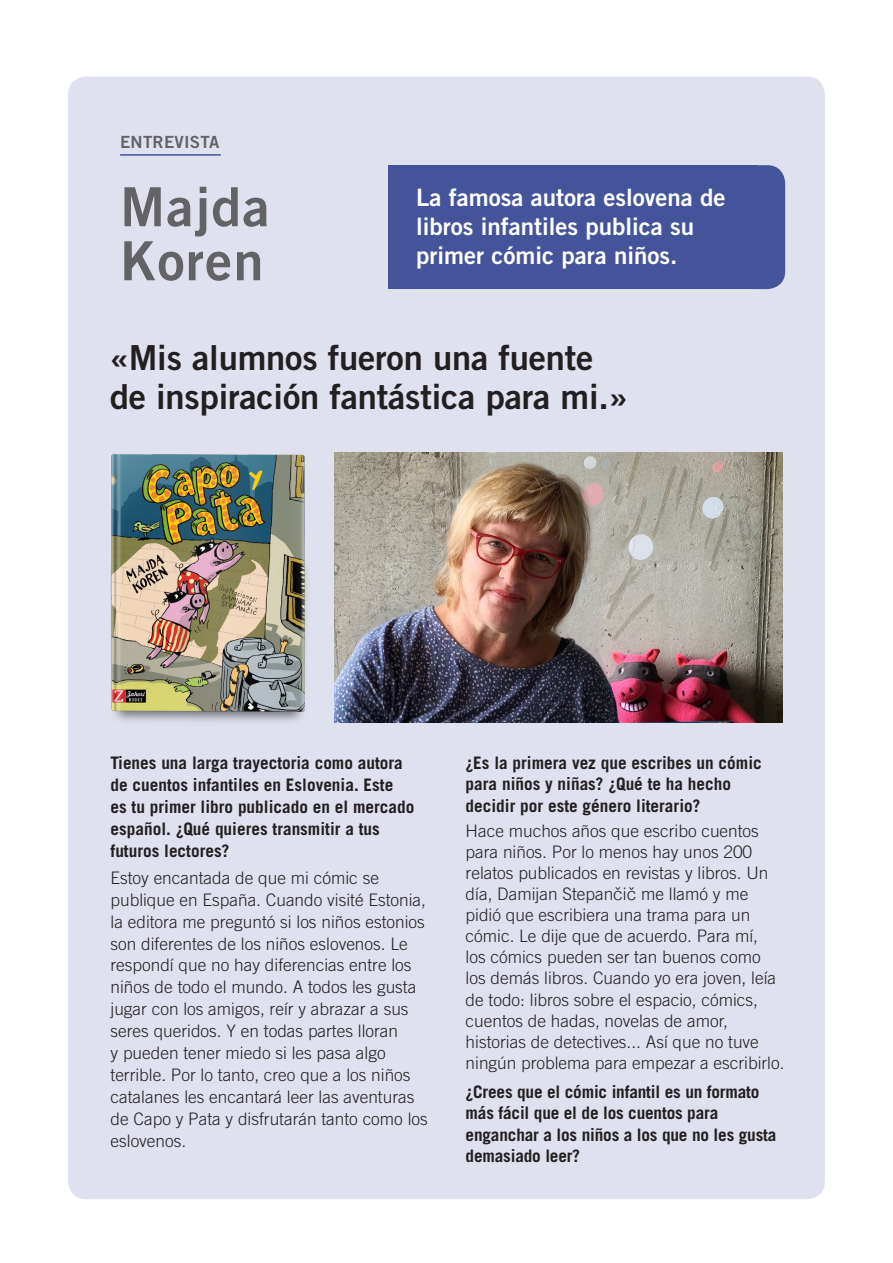
<style>
.page{position:relative;width:893px;height:1263px;background:#fff}
.page>*{position:absolute;margin:0;border:0;box-sizing:border-box;transform-origin:0 0}
.t1{font:54px "Trade Gothic Bold Two";letter-spacing:.025em;color:#636366}
.t2{font:34.5px "Trade Gothic Bold Two";letter-spacing:-.005em;color:#231f20}
.t3{font:24px/28.8px "Trade Gothic Bold Two";color:#fff}
.t4{font:300 17.25px/22px "Trade Gothic";color:#231f20}
.t5{font:700 17.25px/21.1px "Trade Gothic";color:#231f20}
.t6{font:16.8px "Trade Gothic Bold Two";letter-spacing:.015em;color:#636366}
.s1{font-family:"Helvetica"}
</style>
<div class="page">
<div style="left:68px;top:77px;width:757px;height:1122px;background:#e0e1ee;border-radius:18px"></div>
<div style="left:737px;top:165px;width:48px;height:124px;background:#43549a;border-radius:18px"></div>
<div style="left:388px;top:165px;width:369px;height:124px;background:#43549a"></div>
<hr style="left:120px;top:154px;width:101px;height:2px;background:#43549a">
<img style="left:111px;top:454px;width:197px;height:268px">
<img style="left:334px;top:453px;width:448px;height:269px">
<p class="t6" style="left:120px;top:132px;width:101px">ENTREVISTA</p>
<p class="t1" style="left:120px;top:173px;width:151px">Majda</p>
<p class="t1" style="left:120px;top:227px;width:145px">Koren</p>
<p class="t3" style="left:416px;top:183px;width:311px">La famosa autora eslovena de libros infantiles publica su primer cómic para niños.</p>
<p class="t2" style="left:110px;top:336px;width:485px">«Mis alumnos fueron una fuente</p>
<p class="t2" style="left:110px;top:375px;width:520px">de inspiración fantástica para mi.»</p>
<p class="t5" style="left:111px;top:752px;width:305px;line-height:22px">Tienes una larga trayectoria como autora de cuentos infantiles en Eslovenia. Este<br>es tu primer libro publicado en el mercado español. ¿Qué quieres transmitir a tus futuros lectores?</p>
<p class="t4" style="left:111px;top:866px;width:319px">Estoy encantada de que mi cómic se publique en España. Cuando visité Estonia, la editora me preguntó si los niños estonios son diferentes de los niños eslovenos. Le respondí que no hay diferencias entre los niños de todo el mundo. A todos les gusta jugar con los amigos, reír y abrazar a sus seres queridos. Y en todas partes lloran<br>y pueden tener miedo si les pasa algo terrible. Por lo tanto, creo que a los niños catalanes les encantará leer las aventuras de Capo y Pata y disfrutarán tanto como los eslovenos.</p>
<p class="t5" style="left:466px;top:752px;width:298px">¿Es la primera vez que escribes un cómic para niños y niñas? ¿Qué te ha hecho decidir por este género literario?</p>
<p class="t4" style="left:466px;top:820px;width:320px;line-height:21.1px">Hace muchos años que escribo cuentos para niños. Por lo menos hay unos 200 relatos publicados en revistas y libros. Un día, Damijan Stepan<span class="s1">čič</span> me llamó y me pidió que escribiera una trama para un cómic. Le dije que de acuerdo. Para mí,<br>los cómics pueden ser tan buenos como los demás libros. Cuando yo era joven, leía de todo: libros sobre el espacio, cómics, cuentos de hadas, novelas de amor, historias de detectives... Así que no tuve ningún problema para empezar a escribirlo.</p>
<p class="t5" style="left:466px;top:1081px;width:312px">¿Crees que el cómic infantil es un formato más fácil que el de los cuentos para enganchar a los niños a los que no les gusta demasiado leer?</p>
</div>
